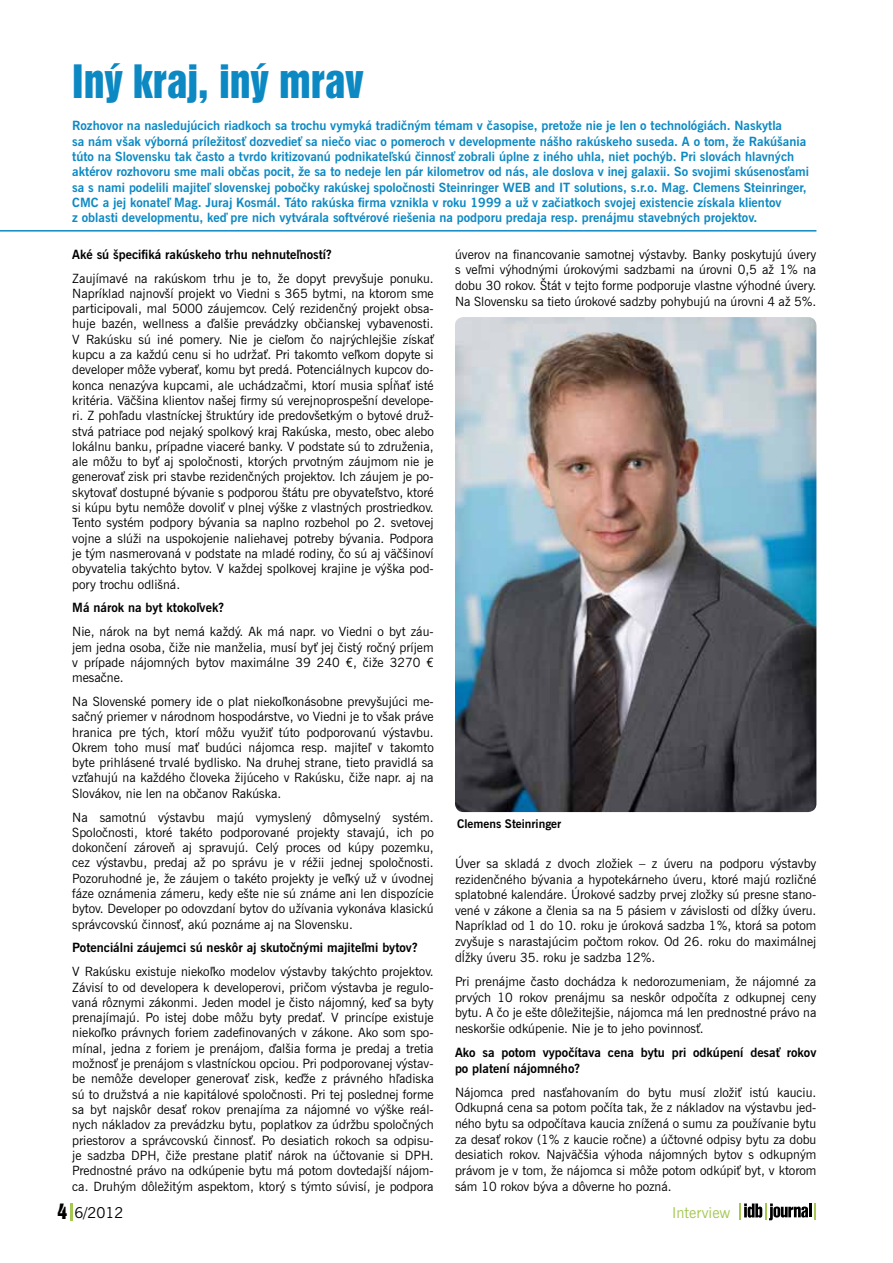
<style>
.page{position:relative;width:893px;height:1263px;background:#fff}
.page>*{position:absolute;margin:0;border:0;box-sizing:border-box;transform-origin:0 0}
.t1{font:42px "Swiss 921 AT Regular A";color:#0c89c3}
.t2{font:15px "News Gothic AT";color:#a5c753}
.t3{font:15px "News Gothic AT";color:#000}
.t4{font:12.75px/15.3px "News Gothic AT";color:#000;text-align:justify}
.t5{font:700 12.75px/15.3px "News Gothic AT";color:#0c89c3}
.t6{font:700 12.75px/15.6px "News Gothic AT";color:#000}
.t7{font:700 12px "News Gothic AT";color:#000}
.s1{font-family:"Swiss 921 AT Regular A";font-size:19.5px}
</style>
<div class="page">
<svg style="left:70px;top:1203px;width:2px;height:17px"></svg>
<svg style="left:739px;top:1203px;width:77px;height:17px"></svg>
<img style="left:455px;top:317px;width:361px;height:495px">
<hr style="left:0;top:230px;width:816px;height:2px;background:#0c89c3">
<h1 class="t1" style="left:72px;top:54px;width:293px">Iný kraj, iný mrav</h1>
<p class="t5" style="left:72px;top:118px;width:738px">Rozhovor na nasledujúcich riadkoch sa trochu vymyká tradičným témam v časopise, pretože nie je len o technológiách. Naskytla<br>sa nám však výborná príležitosť dozvedieť sa niečo viac o pomeroch v developmente nášho rakúskeho suseda. A o tom, že Rakúšania túto na Slovensku tak často a tvrdo kritizovanú podnikateľskú činnosť zobrali úplne z iného uhla, niet pochýb. Pri slovách hlavných aktérov rozhovoru sme mali občas pocit, že sa to nedeje len pár kilometrov od nás, ale doslova v inej galaxii. So svojimi skúsenosťami sa s nami podelili majiteľ slovenskej pobočky rakúskej spoločnosti Steinringer WEB and IT solutions, s.r.o. Mag. Clemens Steinringer, CMC a jej konateľ Mag. Juraj Kosmál. Táto rakúska firma vznikla v roku 1999 a už v začiatkoch svojej existencie získala klientov<br>z oblasti developmentu, keď pre nich vytvárala softvérové riešenia na podporu predaja resp. prenájmu stavebných projektov.</p>
<p class="t6" style="left:72px;top:246px;width:261px">Aké sú špecifiká rakúskeho trhu nehnuteľností?</p>
<p class="t4" style="left:72px;top:270px;width:363px">Zaujímavé na rakúskom trhu je to, že dopyt prevyšuje ponuku.<br>Napríklad najnovší projekt vo Viedni s 365 bytmi, na ktorom sme participovali, mal 5000 záujemcov. Celý rezidenčný projekt obsa&shy;huje bazén, wellness a ďalšie prevádzky občianskej vybavenosti.<br>V Rakúsku sú iné pomery. Nie je cieľom čo najrýchlejšie získať kupcu a za každú cenu si ho udržať. Pri takomto veľkom dopyte si developer môže vyberať, komu byt predá. Potenciálnych kupcov do&shy;konca nenazýva kupcami, ale uchádzačmi, ktorí musia spĺňať isté kritéria. Väčšina klientov našej firmy sú verejnoprospešní develope&shy;ri. Z pohľadu vlastníckej štruktúry ide predovšetkým o bytové druž&shy;stvá patriace pod nejaký spolkový kraj Rakúska, mesto, obec alebo lokálnu banku, prípadne viaceré banky. V podstate sú to združenia, ale môžu to byť aj spoločnosti, ktorých prvotným záujmom nie je generovať zisk pri stavbe rezidenčných projektov. Ich záujem je po&shy;skytovať dostupné bývanie s podporou štátu pre obyvateľstvo, ktoré si kúpu bytu nemôže dovoliť v plnej výške z vlastných prostriedkov.<br>Tento systém podpory bývania sa naplno rozbehol po 2. svetovej vojne a slúži na uspokojenie naliehavej potreby bývania. Podpora je tým nasmerovaná v podstate na mladé rodiny, čo sú aj väčšinoví obyvatelia takýchto bytov. V každej spolkovej krajine je výška pod&shy;pory trochu odlišná.</p>
<p class="t6" style="left:72px;top:600px;width:153px">Má nárok na byt ktokoľvek?</p>
<p class="t4" style="left:72px;top:624px;width:363px">Nie, nárok na byt nemá každý. Ak má napr. vo Viedni o byt záu&shy;jem jedna osoba, čiže nie manželia, musí byť jej čistý ročný príjem v prípade nájomných bytov maximálne 39 240 €, čiže 3270 € mesačne.</p>
<p class="t4" style="left:72px;top:694px;width:363px">Na Slovenské pomery ide o plat niekoľkonásobne prevyšujúci me&shy;sačný priemer v národnom hospodárstve, vo Viedni je to však práve hranica pre tých, ktorí môžu využiť túto podporovanú výstavbu.<br>Okrem toho musí mať budúci nájomca resp. majiteľ v takomto byte prihlásené trvalé bydlisko. Na druhej strane, tieto pravidlá sa vzťahujú na každého človeka žijúceho v Rakúsku, čiže napr. aj na Slovákov, nie len na občanov Rakúska.</p>
<p class="t4" style="left:72px;top:809px;width:363px">Na samotnú výstavbu majú vymyslený dômyselný systém.<br>Spoločnosti, ktoré takéto podporované projekty stavajú, ich po dokončení zároveň aj spravujú. Celý proces od kúpy pozemku, cez výstavbu, predaj až po správu je v réžii jednej spoločnosti.<br>Pozoruhodné je, že záujem o takéto projekty je veľký už v úvodnej fáze oznámenia zámeru, kedy ešte nie sú známe ani len dispozície bytov. Developer po odovzdaní bytov do užívania vykonáva klasickú správcovskú činnosť, akú poznáme aj na Slovensku.</p>
<p class="t6" style="left:72px;top:940px;width:347px">Potenciálni záujemci sú neskôr aj skutočnými majiteľmi bytov?</p>
<p class="t4" style="left:72px;top:964px;width:363px">V Rakúsku existuje niekoľko modelov výstavby takýchto projektov.<br>Závisí to od developera k developerovi, pričom výstavba je regulo&shy;vaná rôznymi zákonmi. Jeden model je čisto nájomný, keď sa byty prenajímajú. Po istej dobe môžu byty predať. V princípe existuje niekoľko právnych foriem zadefinovaných v zákone. Ako som spo&shy;mínal, jedna z foriem je prenájom, ďalšia forma je predaj a tretia možnosť je prenájom s vlastníckou opciou. Pri podporovanej výstav&shy;be nemôže developer generovať zisk, keďže z právného hľadiska sú to družstvá a nie kapitálové spoločnosti. Pri tej poslednej forme sa byt najskôr desať rokov prenajíma za nájomné vo výške reál&shy;nych nákladov za prevádzku bytu, poplatkov za údržbu spoločných priestorov a správcovskú činnosť. Po desiatich rokoch sa odpisu&shy;je sadzba DPH, čiže prestane platiť nárok na účtovanie si DPH.<br>Prednostné právo na odkúpenie bytu má potom dovtedajší nájom&shy;ca. Druhým dôležitým aspektom, ktorý s týmto súvisí, je podpora</p>
<p class="t4" style="left:455px;top:246px;width:363px">úverov na financovanie samotnej výstavby. Banky poskytujú úvery s veľmi výhodnými úrokovými sadzbami na úrovni 0,5 až 1% na dobu 30 rokov. Štát v tejto forme podporuje vlastne výhodné úvery.<br>Na Slovensku sa tieto úrokové sadzby pohybujú na úrovni 4 až 5%.</p>
<p class="t7" style="left:457px;top:816px;width:106px">Clemens Steinringer</p>
<p class="t4" style="left:455px;top:855px;width:363px">Úver sa skladá z dvoch zložiek – z úveru na podporu výstavby rezidenčného bývania a hypotekárneho úveru, ktoré majú rozličné splatobné kalendáre. Úrokové sadzby prvej zložky sú presne stano&shy;vené v zákone a členia sa na 5 pásiem v závislosti od dĺžky úveru.<br>Napríklad od 1 do 10. roku je úroková sadzba 1%, ktorá sa potom zvyšuje s narastajúcim počtom rokov. Od 26. roku do maximálnej dĺžky úveru 35. roku je sadzba 12%.</p>
<p class="t4" style="left:455px;top:973px;width:363px">Pri prenájme často dochádza k nedorozumeniam, že nájomné za prvých 10 rokov prenájmu sa neskôr odpočíta z odkupnej ceny bytu. A čo je ešte dôležitejšie, nájomca má len prednostné právo na neskoršie odkúpenie. Nie je to jeho povinnosť.</p>
<p class="t6" style="left:455px;top:1044px;width:363px">Ako sa potom vypočítava cena bytu pri odkúpení desať rokov po platení nájomného?</p>
<p class="t4" style="left:455px;top:1084px;width:363px">Nájomca pred nasťahovaním do bytu musí zložiť istú kauciu.<br>Odkupná cena sa potom počíta tak, že z nákladov na výstavbu jed&shy;ného bytu sa odpočítava kaucia znížená o sumu za používanie bytu za desať rokov (1% z kaucie ročne) a účtovné odpisy bytu za dobu desiatich rokov. Najväčšia výhoda nájomných bytov s odkupným právom je v tom, že nájomca si môže potom odkúpiť byt, v ktorom sám 10 rokov býva a dôverne ho pozná.</p>
<p class="t3" style="left:57px;top:1203px;width:68px"><span class="s1">4</span> 6/2012</p>
<p class="t2" style="left:672px;top:1203px;width:60px">Interview</p>
</div>
